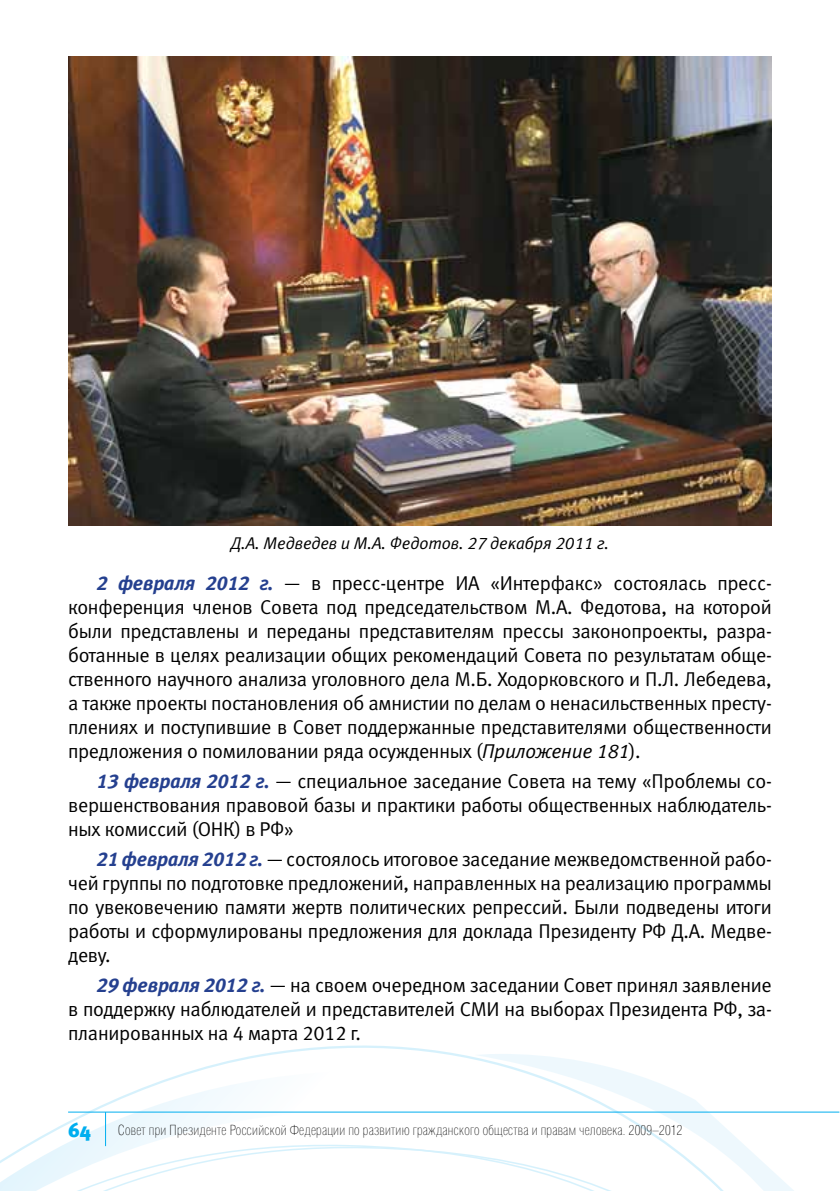
<style>
.page{position:relative;width:840px;height:1191px;background:#fff}
.page>*{position:absolute;margin:0;border:0;box-sizing:border-box;transform-origin:0 0}
.t1{font:20px/24px "Meta Normal LFC";letter-spacing:-.015em;color:#000;text-align:justify}
.t2{font:20px "Meta Black C";color:#00aeef}
.t3{font:italic 17px "Meta Normal LFC";letter-spacing:-.005em;color:#000}
.t4{font:100 condensed 14px "Helios Cond";letter-spacing:.02em;color:#000}
.s1{font-family:"Meta Bold LFC";font-style:italic;color:#25408f}
.s2{font-style:italic}
</style>
<div class="page">
<svg style="left:253px;top:1045px;width:284px;height:11px"></svg>
<svg style="left:0;top:1056px;width:826px;height:135px"></svg>
<hr style="left:68px;top:1111px;width:770px;height:1px;background:#00aeef">
<hr style="left:105px;top:1112px;width:1px;height:34px;background:#00aeef">
<img style="left:68px;top:57px;width:703px;height:468px">
<p class="t3" style="left:230px;top:533px;width:380px">Д.А. Медведев и М.А. Федотов. 27 декабря 2011 г.</p>
<p class="t1" style="left:68px;top:571px;width:705px;text-indent:28px"><span class="s1">2 февраля 2012 г.</span> — в пресс-центре ИА «Интерфакс» состоялась пресс&shy;конференция членов Совета под председательством М.А. Федотова, на которой были представлены и переданы представителям прессы законопроекты, разра&shy;ботанные в целях реализации общих рекомендаций Совета по результатам обще&shy;ственного научного анализа уголовного дела М.Б. Ходорковского и П.Л. Лебедева, а также проекты постановления об амнистии по делам о ненасильственных престу&shy;плениях и поступившие в Совет поддержанные представителями общественности предложения о помиловании ряда осужденных (<span class="s2">Приложение 181</span>).</p>
<p class="t1" style="left:68px;top:769px;width:705px;text-indent:28px"><span class="s1">13 февраля 2012 г.</span> — специальное заседание Совета на тему «Проблемы со&shy;вершенствования правовой базы и практики работы общественных наблюдатель&shy;ных комиссий (ОНК) в РФ»</p>
<p class="t1" style="left:68px;top:846px;width:705px;text-indent:28px"><span class="s1">21 февраля 2012 г.</span> — состоялось итоговое заседание межведомственной рабо&shy;чей группы по подготовке предложений, направленных на реализацию программы по увековечению памяти жертв политических репрессий. Были подведены итоги работы и сформулированы предложения для доклада Президенту РФ Д.А. Медве&shy;деву.</p>
<p class="t1" style="left:68px;top:972px;width:704px;text-indent:28px"><span class="s1">29 февраля 2012 г.</span> — на своем очередном заседании Совет принял заявление в поддержку наблюдателей и представителей СМИ на выборах Президента РФ, за&shy;планированных на 4 марта 2012 г.</p>
<p class="t2" style="left:68px;top:1119px;width:24px">64</p>
<p class="t4" style="left:118px;top:1122px;width:566px">Совет при Президенте Российской Федерации по развитию гражданского общества и правам человека. 2009–2012</p>
</div>
